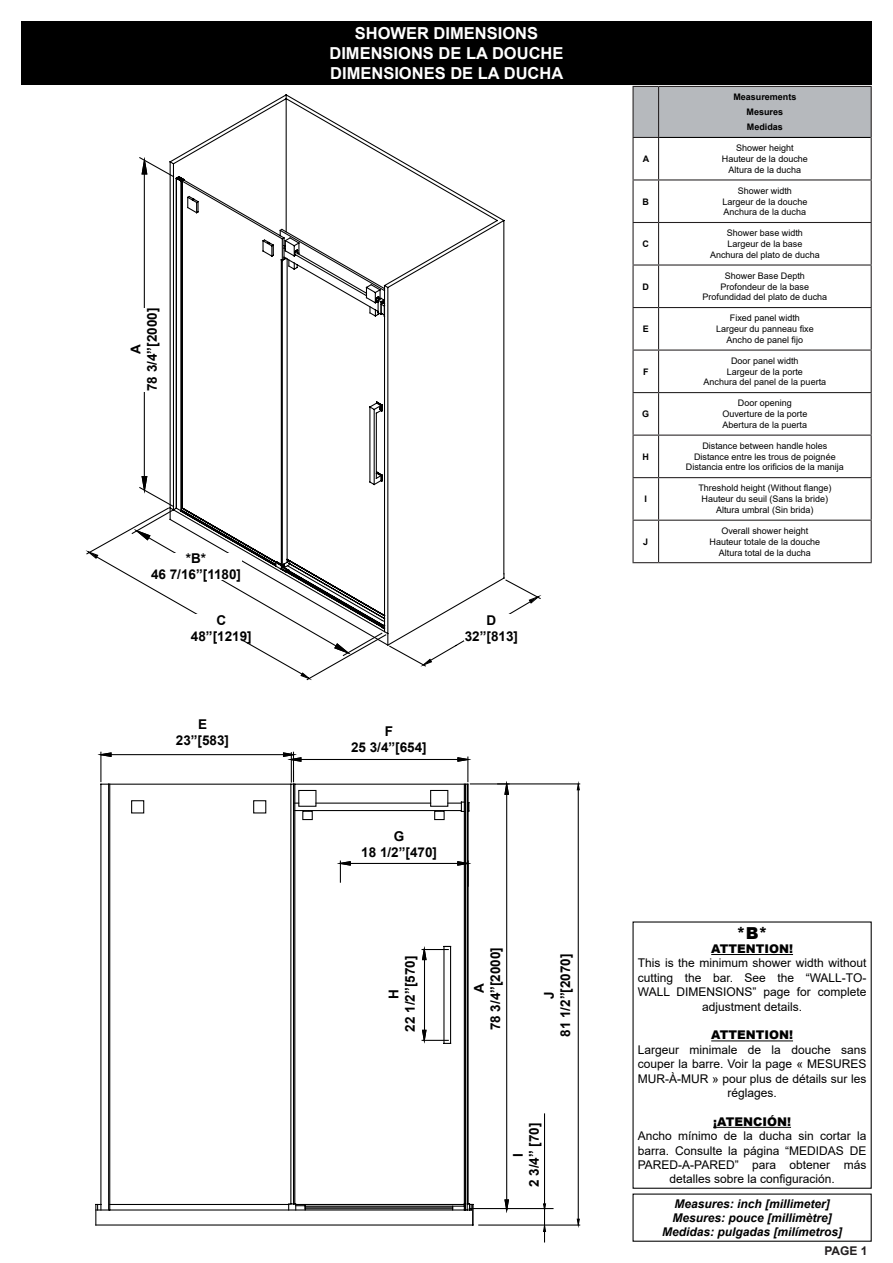
<style>
.page{position:relative;width:893px;height:1263px;background:#fff}
.page>*{position:absolute;margin:0;border:0;box-sizing:border-box;transform-origin:0 0}
.t1{font:700 16.5px "Arial";color:#fff}
.t2{font:900 16.5px "Arial";color:#000}
.t3{font:700 13.5px "Arial";color:#000}
.t4{font:12px/14.4px "Arial";color:#000;text-align:center}
.t5{font:italic 700 12px "Arial";color:#000}
.t6{font:900 12px "Arial";color:#000}
.t7{font:700 12px "Arial";color:#231f20}
.t8{font:9px "Arial";color:#000}
.t9{font:700 9px "Arial";color:#000}
</style>
<div class="page">
<div style="left:21px;top:21px;width:851px;height:64px;background:#000"></div>
<hr style="left:658px;top:138px;width:1px;height:41px;background:#231f20">
<hr style="left:658px;top:180px;width:1px;height:42px;background:#231f20">
<hr style="left:658px;top:223px;width:1px;height:41px;background:#231f20">
<hr style="left:658px;top:266px;width:1px;height:41px;background:#231f20">
<hr style="left:658px;top:308px;width:1px;height:41px;background:#231f20">
<hr style="left:658px;top:351px;width:1px;height:41px;background:#231f20">
<hr style="left:658px;top:393px;width:1px;height:42px;background:#231f20">
<hr style="left:658px;top:436px;width:1px;height:41px;background:#231f20">
<hr style="left:658px;top:478px;width:1px;height:42px;background:#231f20">
<hr style="left:658px;top:521px;width:1px;height:41px;background:#231f20">
<hr style="left:659px;top:86px;width:213px;height:1px;background:#231f20">
<hr style="left:871px;top:87px;width:1px;height:50px;background:#231f20">
<div style="left:632px;top:86px;width:239px;height:52px;background:#b6b9bd"></div>
<hr style="left:632px;top:138px;width:2px;height:41px;background:#231f20">
<hr style="left:871px;top:137px;width:1px;height:42px;background:#231f20">
<svg style="left:632px;top:179px;width:27px;height:1px"></svg>
<hr style="left:632px;top:180px;width:2px;height:42px;background:#231f20">
<hr style="left:659px;top:179px;width:213px;height:1px;background:#231f20">
<hr style="left:871px;top:180px;width:1px;height:42px;background:#231f20">
<svg style="left:632px;top:222px;width:27px;height:1px"></svg>
<hr style="left:632px;top:223px;width:2px;height:41px;background:#231f20">
<hr style="left:659px;top:222px;width:213px;height:1px;background:#231f20">
<hr style="left:871px;top:223px;width:1px;height:41px;background:#231f20">
<hr style="left:632px;top:264px;width:27px;height:2px;background:#231f20">
<hr style="left:632px;top:266px;width:2px;height:41px;background:#231f20">
<hr style="left:659px;top:264px;width:213px;height:2px;background:#231f20">
<hr style="left:871px;top:266px;width:1px;height:41px;background:#231f20">
<svg style="left:632px;top:307px;width:27px;height:1px"></svg>
<hr style="left:632px;top:308px;width:2px;height:41px;background:#231f20">
<hr style="left:659px;top:307px;width:213px;height:1px;background:#231f20">
<hr style="left:871px;top:308px;width:1px;height:41px;background:#231f20">
<hr style="left:632px;top:349px;width:27px;height:2px;background:#231f20">
<hr style="left:632px;top:351px;width:2px;height:41px;background:#231f20">
<hr style="left:659px;top:349px;width:213px;height:2px;background:#231f20">
<hr style="left:871px;top:351px;width:1px;height:41px;background:#231f20">
<svg style="left:632px;top:392px;width:27px;height:1px"></svg>
<hr style="left:632px;top:393px;width:2px;height:42px;background:#231f20">
<hr style="left:659px;top:392px;width:213px;height:1px;background:#231f20">
<hr style="left:871px;top:393px;width:1px;height:42px;background:#231f20">
<svg style="left:632px;top:435px;width:27px;height:1px"></svg>
<hr style="left:632px;top:436px;width:2px;height:41px;background:#231f20">
<hr style="left:659px;top:435px;width:213px;height:1px;background:#231f20">
<hr style="left:871px;top:436px;width:1px;height:41px;background:#231f20">
<svg style="left:632px;top:477px;width:27px;height:1px"></svg>
<hr style="left:632px;top:478px;width:2px;height:42px;background:#231f20">
<hr style="left:659px;top:477px;width:213px;height:1px;background:#231f20">
<hr style="left:871px;top:478px;width:1px;height:42px;background:#231f20">
<svg style="left:632px;top:520px;width:27px;height:1px"></svg>
<hr style="left:632px;top:521px;width:2px;height:41px;background:#231f20">
<hr style="left:659px;top:520px;width:213px;height:1px;background:#231f20">
<hr style="left:871px;top:521px;width:1px;height:41px;background:#231f20">
<svg style="left:632px;top:562px;width:27px;height:1px"></svg>
<hr style="left:659px;top:562px;width:213px;height:1px;background:#231f20">
<hr style="left:659px;top:137px;width:212px;height:1px;background:#000">
<svg style="left:85px;top:549px;width:14px;height:10px"></svg>
<svg style="left:131px;top:94px;width:411px;height:587px"></svg>
<div style="left:465px;top:615px;width:53px;height:26px;background:#fff"></div>
<hr style="left:711px;top:954px;width:82px;height:1px;background:#000">
<hr style="left:711px;top:1040px;width:82px;height:1px;background:#000">
<hr style="left:713px;top:1127px;width:78px;height:1px;background:#000">
<hr style="left:506px;top:1208px;width:47px;height:1px;background:#000">
<svg style="left:95px;top:752px;width:415px;height:473px"></svg>
<hr style="left:479px;top:1224px;width:101px;height:1px;background:#000">
<hr style="left:498px;top:783px;width:82px;height:1px;background:#000">
<hr style="left:578px;top:790px;width:1px;height:429px;background:#000">
<svg style="left:576px;top:1218px;width:4px;height:10px"></svg>
<svg style="left:576px;top:781px;width:4px;height:10px"></svg>
<hr style="left:469px;top:1208px;width:38px;height:1px;background:#000">
<hr style="left:544px;top:1114px;width:1px;height:128px;background:#000">
<svg style="left:542px;top:1203px;width:5px;height:30px"></svg>
<p class="t3" style="left:142px;top:391px;width:85px;rotate:-90deg">78 3/4”[2000]</p>
<p class="t3" style="left:126px;top:354px;width:11px;rotate:-90deg">A</p>
<p class="t3" style="left:186px;top:549px;width:22px">*B*</p>
<p class="t3" style="left:151px;top:565px;width:92px">46 7/16”[1180]</p>
<p class="t3" style="left:216px;top:610px;width:11px">C</p>
<p class="t3" style="left:191px;top:627px;width:62px">48”[1219]</p>
<p class="t3" style="left:198px;top:714px;width:11px">E</p>
<p class="t3" style="left:176px;top:731px;width:55px">23”[583]</p>
<p class="t1" style="left:355px;top:22px;width:185px">SHOWER DIMENSIONS</p>
<p class="t1" style="left:329px;top:42px;width:236px">DIMENSIONS DE LA DOUCHE</p>
<p class="t1" style="left:330px;top:62px;width:235px">DIMENSIONES DE LA DUCHA</p>
<p class="t3" style="left:487px;top:610px;width:11px">D</p>
<p class="t3" style="left:465px;top:627px;width:55px">32”[813]</p>
<p class="t3" style="left:385px;top:721px;width:10px">F</p>
<p class="t3" style="left:351px;top:737px;width:77px">25 3/4”[654]</p>
<p class="t3" style="left:394px;top:826px;width:12px">G</p>
<p class="t3" style="left:361px;top:842px;width:77px">18 1/2”[470]</p>
<p class="t3" style="left:400px;top:1032px;width:77px;rotate:-90deg">22 1/2”[570]</p>
<p class="t3" style="left:384px;top:998px;width:11px;rotate:-90deg">H</p>
<p class="t3" style="left:486px;top:1030px;width:85px;rotate:-90deg">78 3/4”[2000]</p>
<p class="t3" style="left:470px;top:993px;width:11px;rotate:-90deg">A</p>
<p class="t3" style="left:556px;top:1037px;width:85px;rotate:-90deg">81 1/2”[2070]</p>
<p class="t3" style="left:540px;top:999px;width:9px;rotate:-90deg">J</p>
<p class="t3" style="left:525px;top:1187px;width:66px;rotate:-90deg">2 3/4” [70]</p>
<p class="t3" style="left:508px;top:1157px;width:5px;rotate:-90deg">I</p>
<p class="t9" style="left:643px;top:152px;width:8px">A</p>
<p class="t9" style="left:643px;top:195px;width:8px">B</p>
<p class="t9" style="left:643px;top:238px;width:8px">C</p>
<p class="t9" style="left:643px;top:280px;width:8px">D</p>
<p class="t9" style="left:643px;top:323px;width:8px">E</p>
<p class="t9" style="left:643px;top:365px;width:7px">F</p>
<p class="t9" style="left:642px;top:408px;width:9px">G</p>
<p class="t9" style="left:643px;top:450px;width:8px">H</p>
<p class="t9" style="left:645px;top:493px;width:4px">I</p>
<p class="t9" style="left:643px;top:535px;width:7px">J</p>
<p class="t9" style="left:733px;top:91px;width:65px">Measurements</p>
<p class="t9" style="left:747px;top:106px;width:38px">Mesures</p>
<p class="t9" style="left:747px;top:121px;width:38px">Medidas</p>
<p class="t8" style="left:736px;top:142px;width:59px">Shower height</p>
<p class="t8" style="left:722px;top:153px;width:88px">Hauteur de la douche</p>
<p class="t8" style="left:729px;top:163px;width:74px">Altura de la ducha</p>
<p class="t8" style="left:738px;top:184px;width:56px">Shower width</p>
<p class="t8" style="left:722px;top:195px;width:87px">Largeur de la douche</p>
<p class="t8" style="left:724px;top:206px;width:84px">Anchura de la ducha</p>
<p class="t8" style="left:727px;top:227px;width:78px">Shower base width</p>
<p class="t8" style="left:727px;top:238px;width:77px">Largeur de la base</p>
<p class="t8" style="left:710px;top:248px;width:111px">Anchura del plato de ducha</p>
<p class="t8" style="left:725px;top:269px;width:82px">Shower Base Depth</p>
<p class="t8" style="left:721px;top:280px;width:90px">Profondeur de la base</p>
<p class="t8" style="left:703px;top:291px;width:126px">Profundidad del plato de ducha</p>
<p class="t8" style="left:730px;top:312px;width:72px">Fixed panel width</p>
<p class="t8" style="left:716px;top:323px;width:99px">Largeur du panneau fixe</p>
<p class="t8" style="left:727px;top:333px;width:78px">Ancho de panel fijo</p>
<p class="t8" style="left:731px;top:354px;width:69px">Door panel width</p>
<p class="t8" style="left:727px;top:365px;width:78px">Largeur de la porte</p>
<p class="t8" style="left:704px;top:376px;width:124px">Anchura del panel de la puerta</p>
<p class="t8" style="left:738px;top:397px;width:56px">Door opening</p>
<p class="t8" style="left:722px;top:408px;width:87px">Ouverture de la porte</p>
<p class="t8" style="left:723px;top:419px;width:86px">Abertura de la puerta</p>
<p class="t8" style="left:702px;top:439px;width:127px">Distance between handle holes</p>
<p class="t8" style="left:694px;top:450px;width:143px">Distance entre les trous de poignée</p>
<p class="t8" style="left:686px;top:461px;width:160px">Distancia entre los orificios de la manija</p>
<p class="t8" style="left:698px;top:482px;width:135px">Threshold height (Without flange)</p>
<p class="t8" style="left:702px;top:493px;width:128px">Hauteur du seuil (Sans la bride)</p>
<p class="t8" style="left:716px;top:504px;width:99px">Altura umbral (Sin brida)</p>
<p class="t8" style="left:721px;top:524px;width:89px">Overall shower height</p>
<p class="t8" style="left:710px;top:535px;width:112px">Hauteur totale de la douche</p>
<p class="t8" style="left:719px;top:546px;width:94px">Altura total de la ducha</p>
<p class="t2" style="left:736px;top:921px;width:33px">*B*</p>
<p class="t6" style="left:711px;top:940px;width:83px">ATTENTION!</p>
<p class="t4" style="left:638px;top:956px;width:230px">This is the minimum shower width without cutting the bar. See the “WALL-TO-<br>WALL DIMENSIONS” page for complete adjustment details.</p>
<p class="t6" style="left:711px;top:1026px;width:83px">ATTENTION!</p>
<p class="t4" style="left:638px;top:1042px;width:230px">Largeur minimale de la douche sans couper la barre. Voir la page « MESURES<br>MUR-À-MUR » pour plus de détails sur les réglages.</p>
<p class="t6" style="left:713px;top:1113px;width:79px">¡ATENCIÓN!</p>
<p class="t4" style="left:638px;top:1129px;width:230px">Ancho mínimo de la ducha sin cortar la barra. Consulte la página “MEDIDAS DE PARED-A-PARED” para obtener más detalles sobre la configuración.</p>
<p class="t5" style="left:674px;top:1195px;width:157px">Measures: inch [millimeter]</p>
<p class="t5" style="left:672px;top:1210px;width:161px">Mesures: pouce [millimètre]</p>
<p class="t5" style="left:662px;top:1224px;width:182px">Medidas: pulgadas [milímetros]</p>
<h3 class="t7" style="left:824px;top:1242px;width:45px">PAGE 1</h3>
</div>
